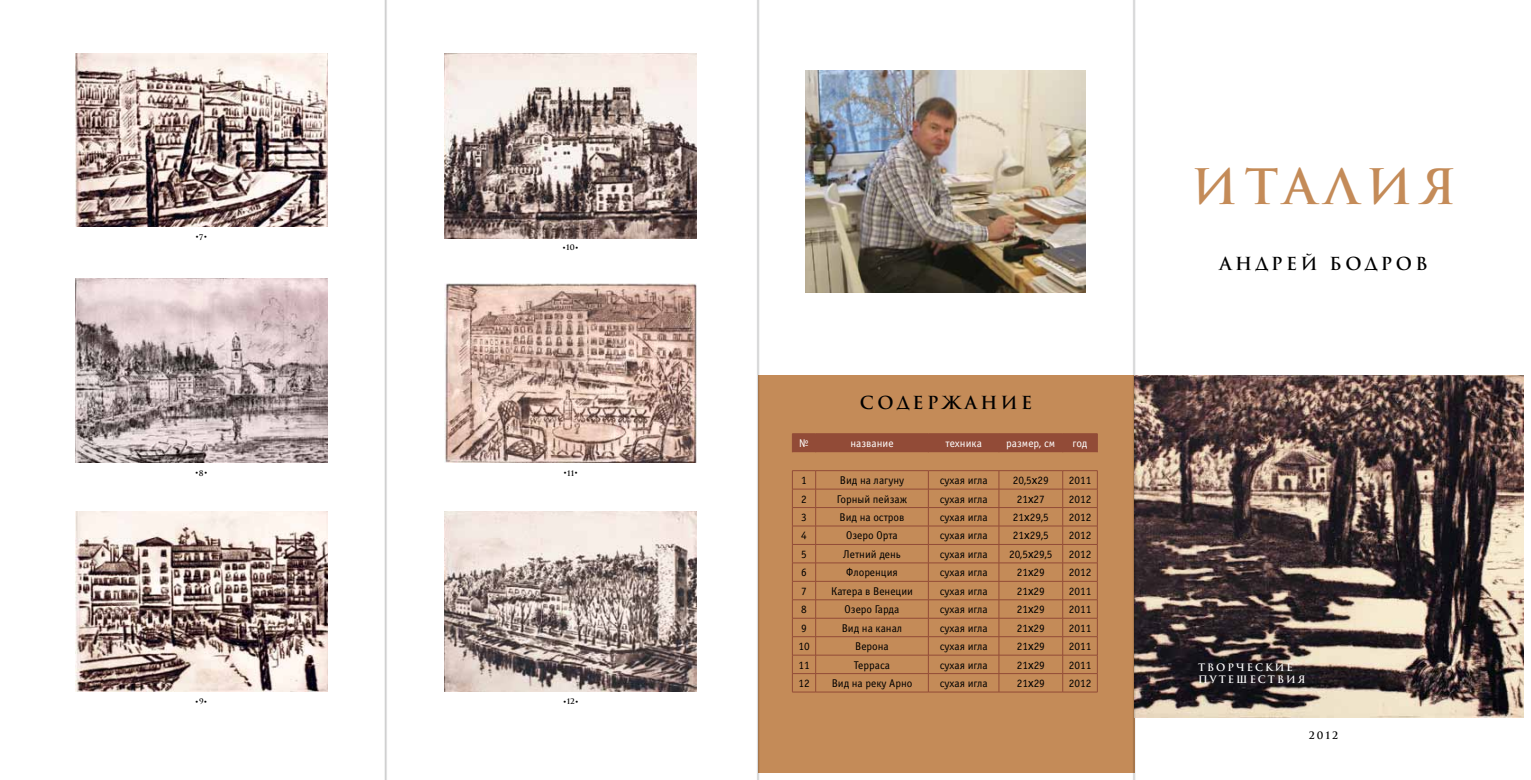
<style>
.page{position:relative;width:1531px;height:780px;background:#fff}
.page>*{position:absolute;margin:0;border:0;box-sizing:border-box;transform-origin:0 0}
.t1{font:700 47.5px "Trajan Cyr";letter-spacing:.16em;color:#c48b58}
.t2{font:700 17.5px "Trajan Cyr";letter-spacing:.2em;color:#000}
.t3{font:700 16.25px "Trajan Cyr";color:#000}
.t4{font:11.25px "Officina Sans C";color:#000}
.t5{font:11.25px "Officina Sans C";color:#fff}
.t6{font:700 10px/12px "Trajan Cyr";letter-spacing:.2em;color:#fff}
.t7{font:700 10px "Trajan Cyr";color:#000}
.s1{font-family:"Arial"}
</style>
<div class="page">
<div style="left:758px;top:376px;width:376px;height:396px;background:#c48b58"></div>
<img style="left:1138px;top:376px;width:386px;height:341px">
<img style="left:445px;top:511px;width:251px;height:180px">
<img style="left:76px;top:511px;width:251px;height:180px">
<img style="left:76px;top:54px;width:251px;height:173px">
<img style="left:445px;top:53px;width:251px;height:185px">
<img style="left:76px;top:279px;width:251px;height:183px">
<img style="left:445px;top:284px;width:251px;height:178px">
<div style="left:792px;top:433px;width:306px;height:19px;background:#924b37"></div>
<hr style="left:816px;top:507px;width:112px;height:1px;background:#924b37">
<hr style="left:928px;top:507px;width:71px;height:1px;background:#924b37">
<hr style="left:999px;top:507px;width:64px;height:1px;background:#924b37">
<hr style="left:1063px;top:507px;width:34px;height:1px;background:#924b37">
<hr style="left:816px;top:525px;width:112px;height:1px;background:#924b37">
<hr style="left:928px;top:525px;width:71px;height:1px;background:#924b37">
<hr style="left:999px;top:525px;width:64px;height:1px;background:#924b37">
<hr style="left:1063px;top:525px;width:34px;height:1px;background:#924b37">
<hr style="left:816px;top:544px;width:112px;height:1px;background:#924b37">
<hr style="left:928px;top:544px;width:71px;height:1px;background:#924b37">
<hr style="left:999px;top:544px;width:64px;height:1px;background:#924b37">
<hr style="left:1063px;top:544px;width:34px;height:1px;background:#924b37">
<hr style="left:816px;top:562px;width:112px;height:1px;background:#924b37">
<hr style="left:928px;top:562px;width:71px;height:1px;background:#924b37">
<hr style="left:999px;top:562px;width:64px;height:1px;background:#924b37">
<hr style="left:1063px;top:562px;width:34px;height:1px;background:#924b37">
<hr style="left:816px;top:581px;width:112px;height:1px;background:#924b37">
<hr style="left:928px;top:581px;width:71px;height:1px;background:#924b37">
<hr style="left:999px;top:581px;width:64px;height:1px;background:#924b37">
<hr style="left:1063px;top:581px;width:34px;height:1px;background:#924b37">
<hr style="left:816px;top:599px;width:112px;height:1px;background:#924b37">
<hr style="left:928px;top:599px;width:71px;height:1px;background:#924b37">
<hr style="left:999px;top:599px;width:64px;height:1px;background:#924b37">
<hr style="left:1063px;top:599px;width:34px;height:1px;background:#924b37">
<hr style="left:816px;top:618px;width:112px;height:1px;background:#924b37">
<hr style="left:928px;top:618px;width:71px;height:1px;background:#924b37">
<hr style="left:999px;top:618px;width:64px;height:1px;background:#924b37">
<hr style="left:1063px;top:618px;width:34px;height:1px;background:#924b37">
<hr style="left:816px;top:636px;width:112px;height:1px;background:#924b37">
<hr style="left:928px;top:636px;width:71px;height:1px;background:#924b37">
<hr style="left:999px;top:636px;width:64px;height:1px;background:#924b37">
<hr style="left:1063px;top:636px;width:34px;height:1px;background:#924b37">
<hr style="left:816px;top:655px;width:112px;height:1px;background:#924b37">
<hr style="left:928px;top:655px;width:71px;height:1px;background:#924b37">
<hr style="left:999px;top:655px;width:64px;height:1px;background:#924b37">
<hr style="left:1063px;top:655px;width:34px;height:1px;background:#924b37">
<hr style="left:816px;top:673px;width:112px;height:1px;background:#924b37">
<hr style="left:928px;top:673px;width:71px;height:1px;background:#924b37">
<hr style="left:999px;top:673px;width:64px;height:1px;background:#924b37">
<hr style="left:1063px;top:673px;width:34px;height:1px;background:#924b37">
<hr style="left:816px;top:691px;width:112px;height:1px;background:#924b37">
<hr style="left:928px;top:691px;width:71px;height:1px;background:#924b37">
<hr style="left:999px;top:691px;width:64px;height:1px;background:#924b37">
<hr style="left:1063px;top:691px;width:34px;height:1px;background:#924b37">
<hr style="left:816px;top:470px;width:112px;height:1px;background:#924b37">
<hr style="left:928px;top:470px;width:71px;height:1px;background:#924b37">
<svg style="left:928px;top:471px;width:1px;height:220px"></svg>
<hr style="left:999px;top:470px;width:64px;height:1px;background:#924b37">
<svg style="left:999px;top:471px;width:1px;height:220px"></svg>
<hr style="left:1063px;top:470px;width:34px;height:1px;background:#924b37">
<svg style="left:1062px;top:471px;width:1px;height:220px"></svg>
<svg style="left:1097px;top:471px;width:1px;height:220px"></svg>
<svg style="left:792px;top:470px;width:24px;height:222px"></svg>
<hr style="left:816px;top:489px;width:112px;height:1px;background:#924b37">
<hr style="left:928px;top:489px;width:71px;height:1px;background:#924b37">
<hr style="left:999px;top:489px;width:64px;height:1px;background:#924b37">
<hr style="left:1063px;top:489px;width:34px;height:1px;background:#924b37">
<img style="left:806px;top:71px;width:279px;height:221px">
<svg style="left:384px;top:0;width:3px;height:779px"></svg>
<svg style="left:757px;top:0;width:5px;height:779px"></svg>
<svg style="left:1130px;top:0;width:8px;height:779px"></svg>
<h3 class="t3" style="left:195px;top:227px;width:14px">·<sup>7</sup>·</h3>
<h3 class="t3" style="left:195px;top:463px;width:14px">·<sup>8</sup>·</h3>
<h3 class="t3" style="left:195px;top:691px;width:14px">·<sup>9</sup>·</h3>
<h3 class="t3" style="left:562px;top:238px;width:18px">·<sup>10</sup>·</h3>
<h3 class="t3" style="left:563px;top:463px;width:17px">·<sup>11</sup>·</h3>
<h3 class="t3" style="left:563px;top:691px;width:17px">·<sup>12</sup>·</h3>
<h2 class="t2" style="left:860px;top:391px;width:174px">содержание</h2>
<p class="t5" style="left:799px;top:437px;width:11px">№</p>
<p class="t5" style="left:850px;top:437px;width:45px">название</p>
<p class="t5" style="left:945px;top:437px;width:38px">техника</p>
<p class="t5" style="left:1006px;top:437px;width:51px">размер, см</p>
<p class="t5" style="left:1072px;top:437px;width:16px">год</p>
<p class="t4" style="left:801px;top:474px;width:7px">1</p>
<p class="t4" style="left:840px;top:474px;width:66px">Вид на лагуну</p>
<p class="t4" style="left:940px;top:474px;width:49px">сухая игла</p>
<p class="t4" style="left:1013px;top:474px;width:37px">20,5<span class="s1">x</span>29</p>
<p class="t4" style="left:1069px;top:474px;width:24px">2011</p>
<p class="t4" style="left:801px;top:492px;width:7px">2</p>
<p class="t4" style="left:837px;top:492px;width:72px">Горный пейзаж</p>
<p class="t4" style="left:940px;top:492px;width:49px">сухая игла</p>
<p class="t4" style="left:1017px;top:492px;width:30px">21<span class="s1">x</span>27</p>
<p class="t4" style="left:1069px;top:492px;width:24px">2012</p>
<p class="t4" style="left:801px;top:511px;width:7px">3</p>
<p class="t4" style="left:839px;top:511px;width:66px">Вид на остров</p>
<p class="t4" style="left:940px;top:511px;width:49px">сухая игла</p>
<p class="t4" style="left:1013px;top:511px;width:37px">21<span class="s1">x</span>29,5</p>
<p class="t4" style="left:1069px;top:511px;width:24px">2012</p>
<p class="t4" style="left:801px;top:529px;width:7px">4</p>
<p class="t4" style="left:846px;top:529px;width:53px">Озеро Орта</p>
<p class="t4" style="left:940px;top:529px;width:49px">сухая игла</p>
<p class="t4" style="left:1013px;top:529px;width:37px">21<span class="s1">x</span>29,5</p>
<p class="t4" style="left:1069px;top:529px;width:24px">2012</p>
<p class="t4" style="left:801px;top:548px;width:7px">5</p>
<p class="t4" style="left:843px;top:548px;width:59px">Летний день</p>
<p class="t4" style="left:940px;top:548px;width:49px">сухая игла</p>
<p class="t4" style="left:1009px;top:548px;width:45px">20,5<span class="s1">x</span>29,5</p>
<p class="t4" style="left:1069px;top:548px;width:24px">2012</p>
<p class="t4" style="left:801px;top:566px;width:7px">6</p>
<p class="t4" style="left:846px;top:566px;width:53px">Флоренция</p>
<p class="t4" style="left:940px;top:566px;width:49px">сухая игла</p>
<p class="t4" style="left:1017px;top:566px;width:30px">21<span class="s1">x</span>29</p>
<p class="t4" style="left:1069px;top:566px;width:24px">2012</p>
<p class="t4" style="left:801px;top:585px;width:7px">7</p>
<p class="t4" style="left:831px;top:585px;width:83px">Катера в Венеции</p>
<p class="t4" style="left:940px;top:585px;width:49px">сухая игла</p>
<p class="t4" style="left:1017px;top:585px;width:30px">21<span class="s1">x</span>29</p>
<p class="t4" style="left:1069px;top:585px;width:24px">2011</p>
<p class="t4" style="left:801px;top:603px;width:7px">8</p>
<p class="t4" style="left:844px;top:603px;width:56px">Озеро Гарда</p>
<p class="t4" style="left:940px;top:603px;width:49px">сухая игла</p>
<p class="t4" style="left:1017px;top:603px;width:30px">21<span class="s1">x</span>29</p>
<p class="t4" style="left:1069px;top:603px;width:24px">2011</p>
<p class="t4" style="left:801px;top:621px;width:7px">9</p>
<p class="t4" style="left:842px;top:621px;width:62px">Вид на канал</p>
<p class="t4" style="left:940px;top:621px;width:49px">сухая игла</p>
<p class="t4" style="left:1017px;top:621px;width:30px">21<span class="s1">x</span>29</p>
<p class="t4" style="left:1069px;top:621px;width:24px">2011</p>
<p class="t4" style="left:798px;top:640px;width:13px">10</p>
<p class="t4" style="left:855px;top:640px;width:35px">Верона</p>
<p class="t4" style="left:940px;top:640px;width:49px">сухая игла</p>
<p class="t4" style="left:1017px;top:640px;width:30px">21<span class="s1">x</span>29</p>
<p class="t4" style="left:1069px;top:640px;width:24px">2011</p>
<p class="t4" style="left:798px;top:658px;width:13px">11</p>
<p class="t4" style="left:854px;top:658px;width:38px">Терраса</p>
<p class="t4" style="left:940px;top:658px;width:49px">сухая игла</p>
<p class="t4" style="left:1017px;top:658px;width:30px">21<span class="s1">x</span>29</p>
<p class="t4" style="left:1069px;top:658px;width:24px">2011</p>
<p class="t4" style="left:798px;top:677px;width:13px">12</p>
<p class="t4" style="left:832px;top:677px;width:82px">Вид на реку Арно</p>
<p class="t4" style="left:940px;top:677px;width:49px">сухая игла</p>
<p class="t4" style="left:1017px;top:677px;width:30px">21<span class="s1">x</span>29</p>
<p class="t4" style="left:1069px;top:677px;width:24px">2012</p>
<h1 class="t1" style="left:1192px;top:158px;width:265px">италия</h1>
<h2 class="t2" style="left:1219px;top:253px;width:210px">андрей бодров</h2>
<p class="t6" style="left:1198px;top:661px;width:109px">творческие путешествия</p>
<p class="t7" style="left:1309px;top:729px;width:30px">2012</p>
</div>
